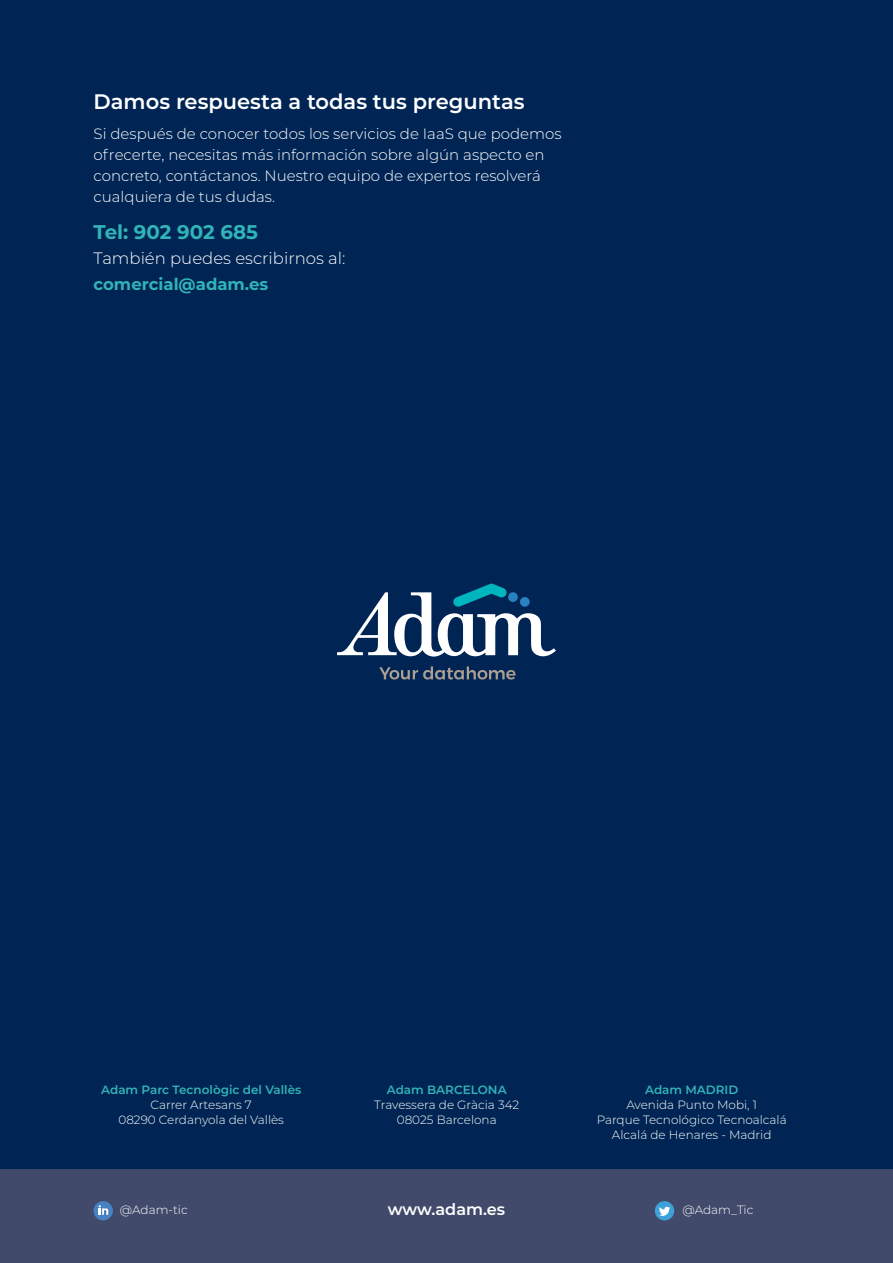
<style>
.page{position:relative;width:893px;height:1263px;background:#002554}
.page>*{position:absolute;margin:0;border:0;box-sizing:border-box;transform-origin:0 0}
.t1{font:600 21px "Montserrat";color:#fff}
.t2{font:700 19.8px "Montserrat";color:#32b3b7}
.t3{font:300 16.5px "Montserrat";color:#fff}
.t4{font:700 16.5px "Montserrat";color:#32b3b7}
.t5{font:600 16.2px "Montserrat";color:#fff}
.t6{font:300 15px/21px "Montserrat";color:#fff}
.t7{font:300 12px/14.7px "Montserrat";color:#fff;text-align:center}
.t8{font:600 12px "Montserrat";color:#32b3b7}
</style>
<div class="page">
<svg style="left:337px;top:583px;width:219px;height:73px"></svg>
<svg style="left:379px;top:666px;width:136px;height:13px"></svg>
<div style="left:0;top:1169px;width:893px;height:94px;background:#414a6b"></div>
<div style="left:94px;top:1201px;width:19px;height:19px;background:#4681c2;border-radius:50%"></div>
<svg style="left:98px;top:1205px;width:10px;height:10px"></svg>
<div style="left:655px;top:1201px;width:19px;height:19px;background:#3ea0d9;border-radius:50%"></div>
<svg style="left:659px;top:1207px;width:11px;height:9px"></svg>
<h1 class="t1" style="left:94px;top:86px;width:432px">Damos respuesta a todas tus preguntas</h1>
<p class="t6" style="left:94px;top:122px;width:470px">Si después de conocer todos los servicios de IaaS que podemos ofrecerte, necesitas más información sobre algún aspecto en concreto, contáctanos. Nuestro equipo de expertos resolverá cualquiera de tus dudas.</p>
<h2 class="t2" style="left:94px;top:217px;width:166px">Tel: 902 902 685</h2>
<p class="t3" style="left:94px;top:247px;width:253px">También puedes escribirnos al:</p>
<p class="t4" style="left:94px;top:272px;width:176px">comercial@adam.es</p>
<p class="t8" style="left:101px;top:1082px;width:202px">Adam Parc Tecnològic del Vallès</p>
<p class="t7" style="left:118px;top:1097px;width:167px">Carrer Artesans 7<br>08290 Cerdanyola del Vallès</p>
<p class="t8" style="left:387px;top:1082px;width:121px">Adam BARCELONA</p>
<p class="t7" style="left:374px;top:1097px;width:147px">Travessera de Gràcia 342<br>08025 Barcelona</p>
<p class="t8" style="left:645px;top:1082px;width:95px">Adam MADRID</p>
<p class="t7" style="left:597px;top:1097px;width:192px">Avenida Punto Mobi, 1<br>Parque Tecnológico Tecnoalcalá<br>Alcalá de Henares - Madrid</p>
<p class="t7" style="left:120px;top:1202px;width:69px">@Adam-tic</p>
<p class="t5" style="left:388px;top:1198px;width:119px">www.adam.es</p>
<p class="t7" style="left:682px;top:1202px;width:72px">@Adam_Tic</p>
</div>
